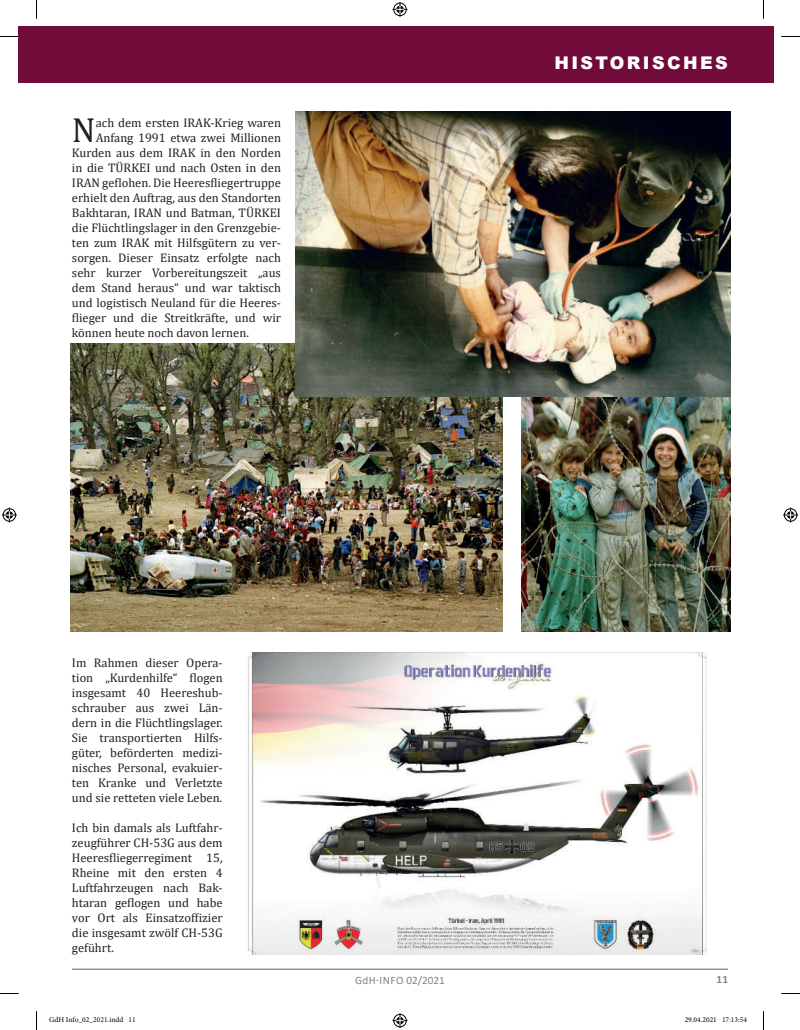
<style>
.page{position:relative;width:800px;height:1030px;background:#fff}
.page>*{position:absolute;margin:0;border:0;box-sizing:border-box;transform-origin:0 0}
.t1{font:35px "Cambria";color:#231f20}
.t2{font:900 17.5px "Arial";letter-spacing:.135em;color:#fff}
.t3{font:12.5px/15px "Cambria";color:#231f20;text-align:justify}
.t4{font:11.25px "Calibri";letter-spacing:.02em;color:#808285}
.t5{font:700 11.25px "Calibri";color:#808285}
.t6{font:7.5px "Minion Pro";color:#000}
</style>
<div class="page">
<hr style="left:72px;top:968px;width:655px;height:1px;background:#636366">
<div style="left:19px;top:26px;width:754px;height:57px;background:#710b3a"></div>
<img style="left:70px;top:343px;width:432px;height:289px">
<img style="left:521px;top:396px;width:209px;height:236px">
<img style="left:247px;top:652px;width:460px;height:302px">
<img style="left:295px;top:112px;width:435px;height:284px">
<svg style="left:0;top:36px;width:19px;height:1px"></svg>
<svg style="left:781px;top:36px;width:18px;height:1px"></svg>
<svg style="left:0;top:993px;width:19px;height:1px"></svg>
<svg style="left:781px;top:993px;width:18px;height:1px"></svg>
<svg style="left:36px;top:0;width:1px;height:19px"></svg>
<svg style="left:36px;top:1011px;width:1px;height:19px"></svg>
<svg style="left:763px;top:0;width:1px;height:19px"></svg>
<svg style="left:763px;top:1011px;width:1px;height:19px"></svg>
<svg style="left:392px;top:2px;width:15px;height:15px"></svg>
<svg style="left:392px;top:1013px;width:15px;height:15px"></svg>
<svg style="left:2px;top:507px;width:15px;height:15px"></svg>
<svg style="left:783px;top:507px;width:14px;height:15px"></svg>
<h1 class="t1" style="left:72px;top:113px;width:25px">N</h1>
<p class="t3" style="left:96px;top:115px;width:187px">ach dem ersten IRAK-Krieg waren</p>
<p class="t3" style="left:96px;top:130px;width:187px">Anfang 1991 etwa zwei Millionen</p>
<p class="t3" style="left:72px;top:145px;width:210px">Kurden aus dem IRAK in den Norden</p>
<p class="t3" style="left:72px;top:160px;width:210px">in die TÜRKEI und nach Osten in den</p>
<p class="t3" style="left:72px;top:175px;width:210px">IRAN geflohen. Die Heeresfliegertruppe</p>
<p class="t3" style="left:72px;top:190px;width:210px">erhielt den Auftrag, aus den Standorten</p>
<p class="t3" style="left:72px;top:205px;width:210px">Bakhtaran, IRAN und Batman, TÜRKEI</p>
<p class="t3" style="left:72px;top:220px;width:210px">die Flüchtlingslager in den Grenzgebie-</p>
<p class="t3" style="left:72px;top:235px;width:210px">ten zum IRAK mit Hilfsgütern zu ver-</p>
<p class="t3" style="left:72px;top:250px;width:210px">sorgen. Dieser Einsatz erfolgte nach</p>
<p class="t3" style="left:72px;top:265px;width:210px">sehr kurzer Vorbereitungszeit „aus</p>
<p class="t3" style="left:72px;top:280px;width:210px">dem Stand heraus“ und war taktisch</p>
<p class="t3" style="left:72px;top:295px;width:210px">und logistisch Neuland für die Heeres-</p>
<p class="t3" style="left:72px;top:310px;width:210px">flieger und die Streitkräfte, und wir</p>
<p class="t3" style="left:72px;top:325px;width:178px">können heute noch davon lernen.</p>
<h2 class="t2" style="left:554px;top:57px;width:175px">HISTORISCHES</h2>
<p class="t3" style="left:72px;top:655px;width:152px">Im Rahmen dieser Opera&shy;tion „Kurdenhilfe“ flogen insgesamt 40 Heereshub&shy;schrauber aus zwei Län&shy;dern in die Flüchtlingslager.<br>Sie transportierten Hilfs&shy;güter, beförderten medizi&shy;nisches Personal, evakuier&shy;ten Kranke und Verletzte und sie retteten viele Leben.</p>
<p class="t3" style="left:72px;top:820px;width:152px">Ich bin damals als Luftfahr&shy;zeugführer CH-53G aus dem Heeresfliegerregiment 15, Rheine mit den ersten 4<br>Luftfahrzeugen nach Bak&shy;htaran geflogen und habe vor Ort als Einsatzoffizier die insgesamt zwölf CH-53G geführt.</p>
<p class="t4" style="left:355px;top:973px;width:91px">GdH-INFO 02/2021</p>
<p class="t5" style="left:716px;top:975px;width:13px">11</p>
<p class="t6" style="left:49px;top:1017px;width:88px">GdH Info_02_2021.indd 11</p>
<p class="t6" style="left:684px;top:1017px;width:64px">29.04.2021 17:13:54</p>
</div>
